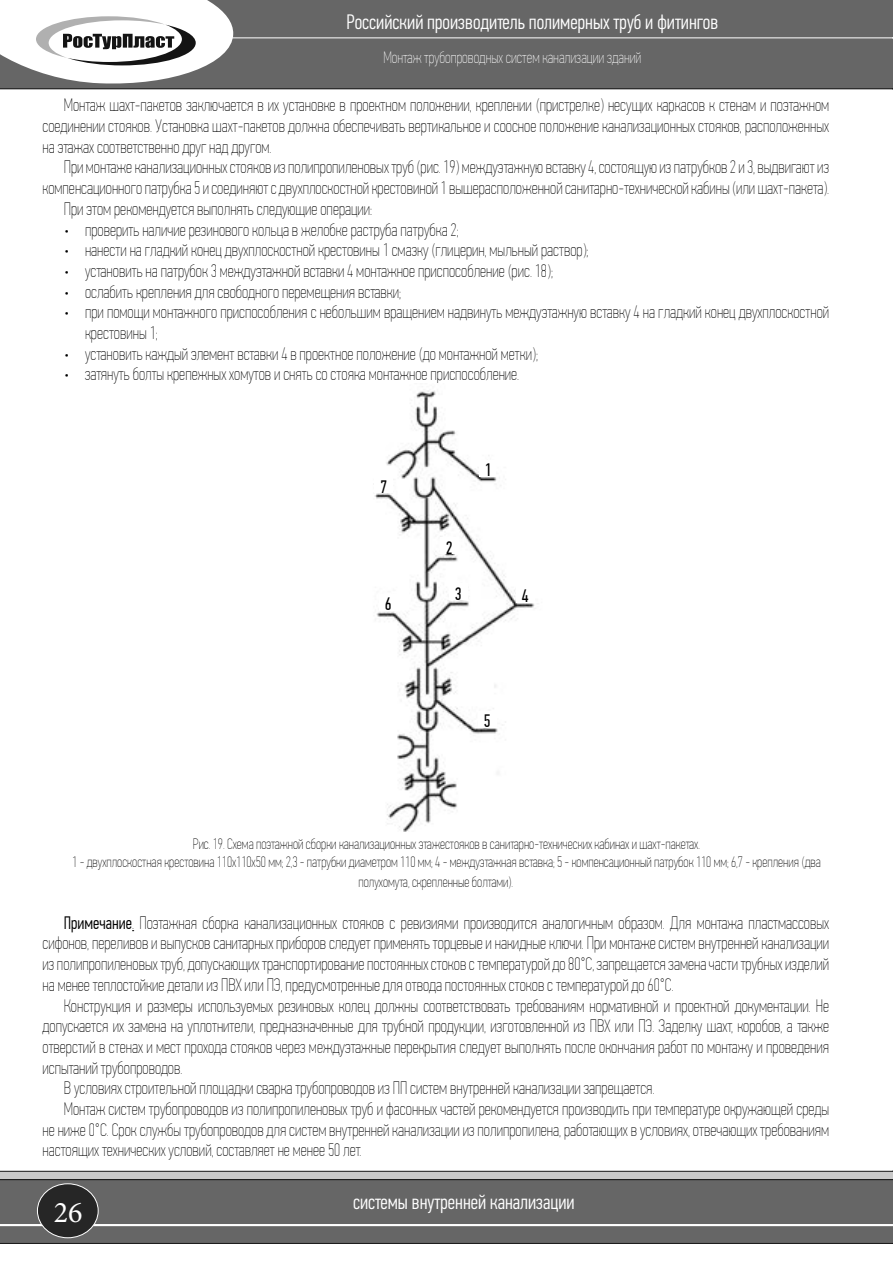
<style>
.page{position:relative;width:893px;height:1263px;background:#fff}
.page>*{position:absolute;margin:0;border:0;box-sizing:border-box;transform-origin:0 0}
.t1{font:30px "Minion Pro";color:#fff}
.t2{font:300 21px "PF Din Text Comp Pro";color:#fff}
.t3{font:18px/20.7px "PF Din Text Comp Pro X Thin";color:#000;text-align:justify}
.t4{font:18px "PF Din Text Comp Pro";color:#000}
.t5{font:16.5px "PF Din Text Comp Pro X Thin";color:#fff}
.t6{font:15px/17.2px "PF Din Text Comp Pro X Thin";color:#000;text-align:center}
.s1{font-family:"PF Din Text Comp Pro";font-weight:300}
</style>
<div class="page">
<div style="left:0;top:0;width:892px;height:89px;background:#666"></div>
<hr style="left:0;top:37px;width:893px;height:1px;background:#fff">
<svg style="left:0;top:0;width:234px;height:86px"></svg>
<svg style="left:0;top:1171px;width:893px;height:73px;background:#6e6e6e"></svg>
<svg style="left:892px;top:0;width:1px;height:89px"></svg>
<img style="left:374px;top:391px;width:161px;height:441px">
<div style="left:449px;top:584px;width:19px;height:16px;background:#fff"></div>
<div style="left:440px;top:538px;width:18px;height:16px;background:#fff"></div>
<div style="left:480px;top:460px;width:16px;height:16px;background:#fff"></div>
<div style="left:516px;top:586px;width:18px;height:16px;background:#fff"></div>
<div style="left:478px;top:711px;width:18px;height:16px;background:#fff"></div>
<div style="left:379px;top:594px;width:18px;height:16px;background:#fff"></div>
<div style="left:375px;top:476px;width:18px;height:17px;background:#fff"></div>
<p class="t2" style="left:347px;top:14px;width:373px">Российский производитель полимерных труб и фитингов</p>
<p class="t5" style="left:383px;top:47px;width:260px">Монтаж трубопроводных систем канализации зданий</p>
<p class="t3" style="left:43px;top:95px;width:788px;text-indent:21px">Монтаж шахт-пакетов заключается в их установке в проектном положении, креплении (пристрелке) несущих каркасов к стенам и поэтажном соединении стояков. Установка шахт-пакетов должна обеспечивать вертикальное и соосное положение канализационных стояков, расположенных на этажах соответственно друг над другом.</p>
<p class="t3" style="left:64px;top:157px;width:767px">При монтаже канализационных стояков из полипропиленовых труб (рис. 19) междуэтажную вставку 4, состоящую из патрубков 2 и 3, выдвигают из</p>
<p class="t3" style="left:43px;top:177px;width:788px">компенсационного патрубка 5 и соединяют с двухплоскостной крестовиной 1 вышерасположенной санитарно-технической кабины (или шахт-пакета).</p>
<p class="t3" style="left:64px;top:198px;width:310px">При этом рекомендуется выполнять следующие операции:</p>
<p class="t3" style="left:64px;top:219px;width:396px">• проверить наличие резинового кольца в желобке раструба патрубка 2;</p>
<p class="t3" style="left:64px;top:240px;width:526px">• нанести на гладкий конец двухплоскостной крестовины 1 смазку (глицерин, мыльный раствор);</p>
<p class="t3" style="left:64px;top:260px;width:491px">• установить на патрубок 3 междуэтажной вставки 4 монтажное приспособление (рис. 18);</p>
<p class="t3" style="left:64px;top:281px;width:339px">• ослабить крепления для свободного перемещения вставки;</p>
<p class="t3" style="left:85px;top:302px;width:746px;text-indent:-21px">• при помощи монтажного приспособления с небольшим вращением надвинуть междуэтажную вставку 4 на гладкий конец двухплоскостной крестовины 1;</p>
<p class="t3" style="left:64px;top:343px;width:476px">• установить каждый элемент вставки 4 в проектное положение (до монтажной метки);</p>
<p class="t3" style="left:64px;top:364px;width:457px">• затянуть болты крепежных хомутов и снять со стояка монтажное приспособление.</p>
<p class="t4" style="left:381px;top:476px;width:8px">7</p>
<p class="t4" style="left:385px;top:594px;width:8px">6</p>
<p class="t4" style="left:484px;top:460px;width:8px">1</p>
<p class="t4" style="left:446px;top:537px;width:8px">2</p>
<p class="t4" style="left:455px;top:583px;width:8px">3</p>
<p class="t4" style="left:522px;top:586px;width:8px">4</p>
<p class="t4" style="left:484px;top:711px;width:8px">5</p>
<p class="t6" style="left:72px;top:835px;width:750px">Рис. 19. Схема поэтажной сборки канализационных этажестояков в санитарно-технических кабинах и шахт-пакетах.<br>1 - двухплоскостная крестовина 110х110х50 мм; 2,3 - патрубки диаметром 110 мм; 4 - междуэтажная вставка; 5 - компенсационный патрубок 110 мм; 6,7 - крепления (два</p>
<p class="t6" style="left:358px;top:873px;width:156px">полухомута, скрепленные болтами).</p>
<p class="t3" style="left:43px;top:912px;width:788px;text-indent:21px"><span class="s1">Примечание</span>. Поэтажная сборка канализационных стояков с ревизиями производится аналогичным образом. Для монтажа пластмассовых сифонов, переливов и выпусков санитарных приборов следует применять торцевые и накидные ключи. При монтаже систем внутренней канализации из полипропиленовых труб, допускающих транспортирование постоянных стоков с температурой до 80°С, запрещается замена части трубных изделий на менее теплостойкие детали из ПВХ или ПЭ, предусмотренные для отвода постоянных стоков с температурой до 60°С.</p>
<p class="t3" style="left:64px;top:995px;width:767px">Конструкция и размеры используемых резиновых колец должны соответствовать требованиям нормативной и проектной документации. Не</p>
<p class="t3" style="left:43px;top:1015px;width:788px">допускается их замена на уплотнители, предназначенные для трубной продукции, изготовленной из ПВХ или ПЭ. Заделку шахт, коробов, а также</p>
<p class="t3" style="left:43px;top:1036px;width:788px">отверстий в стенах и мест прохода стояков через междуэтажные перекрытия следует выполнять после окончания работ по монтажу и проведения</p>
<p class="t3" style="left:43px;top:1057px;width:141px">испытаний трубопроводов.</p>
<p class="t3" style="left:64px;top:1078px;width:592px">В условиях строительной площадки сварка трубопроводов из ПП систем внутренней канализации запрещается.</p>
<p class="t3" style="left:64px;top:1098px;width:767px">Монтаж систем трубопроводов из полипропиленовых труб и фасонных частей рекомендуется производить при температуре окружающей среды</p>
<p class="t3" style="left:43px;top:1119px;width:788px">не ниже 0°С. Срок службы трубопроводов для систем внутренней канализации из полипропилена, работающих в условиях, отвечающих требованиям</p>
<p class="t3" style="left:43px;top:1140px;width:320px">настоящих технических условий, составляет не менее 50 лет.</p>
<h1 class="t1" style="left:54px;top:1192px;width:30px">26</h1>
<p class="t2" style="left:353px;top:1194px;width:223px">системы внутренней канализации</p>
</div>
